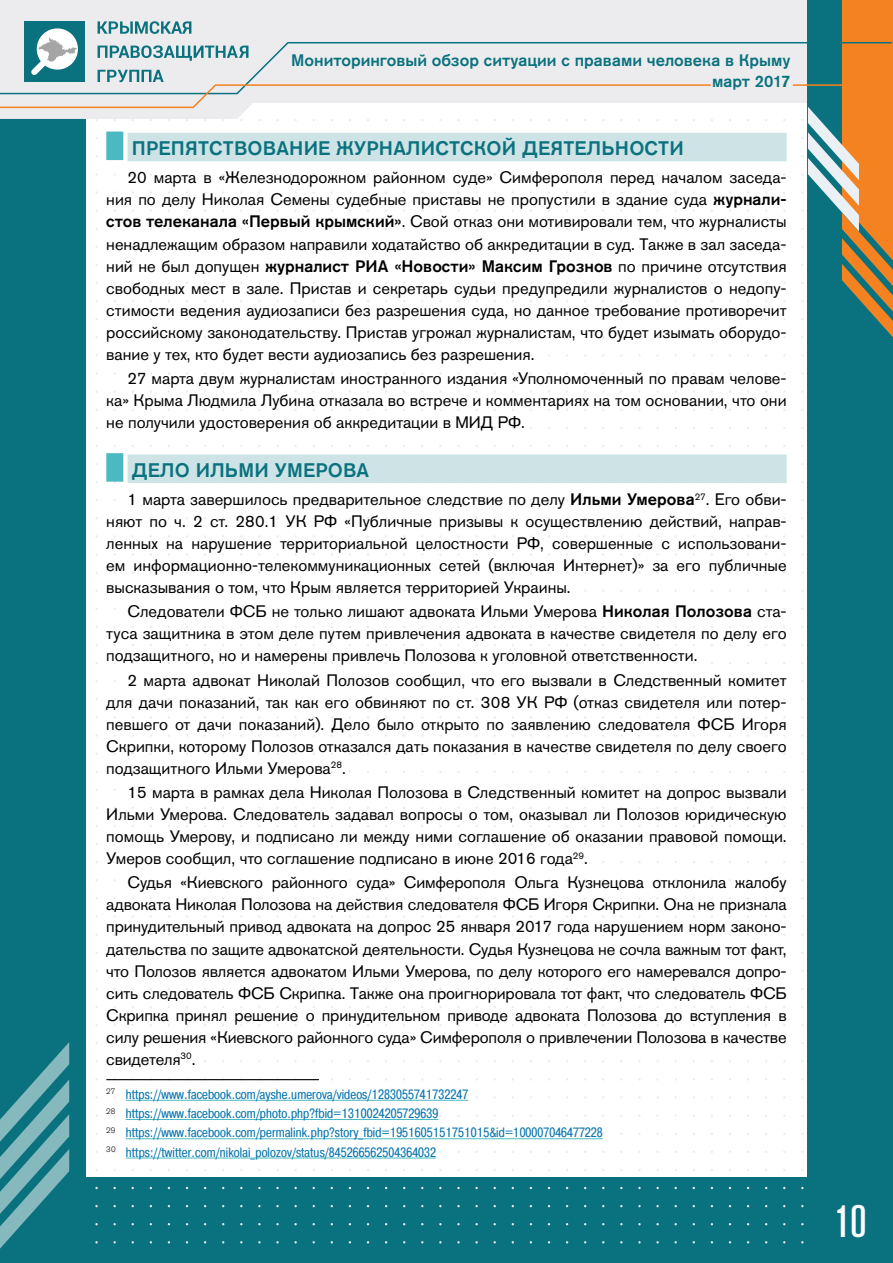
<style>
.page{position:relative;width:893px;height:1263px;background:#fff}
.page>*{position:absolute;margin:0;border:0;box-sizing:border-box;transform-origin:0 0}
.t1{font:500 condensed 45px "Akzidenz Grotesk Pro";color:#fff}
.t2{font:500 19.5px "Akzidenz Grotesk Pro";letter-spacing:.01em;color:#0a727e}
.t3{font:16.5px/22px "Akzidenz Grotesk Pro";color:#000;text-align:justify}
.t4{font:500 16.5px/20.7px "Akzidenz Grotesk Pro";color:#0a727e;text-align:right}
.t5{font:13.5px/19.2px "Pragmatica Cond C";letter-spacing:.01em;color:#0976ae}
.s1{font-weight:500}
</style>
<div class="page">
<div style="left:0;top:1178px;width:893px;height:85px;background:#0a727e"></div>
<div style="left:0;top:0;width:85px;height:1263px;background:#0a727e"></div>
<svg style="left:0;top:0;width:837px;height:119px;fill:#ececee"></svg>
<div style="left:808px;top:1px;width:85px;height:1262px;background:#0a727e"></div>
<svg style="left:837px;top:0;width:56px;height:338px"></svg>
<svg style="left:801px;top:101px;width:58px;height:130px"></svg>
<svg style="left:0;top:1042px;width:69px;height:206px"></svg>
<div style="left:24px;top:21px;width:61px;height:61px;background:#0a727e"></div>
<svg style="left:38px;top:28px;width:39px;height:13px"></svg>
<svg style="left:98px;top:21px;width:20px;height:13px"></svg>
<svg style="left:120px;top:21px;width:13px;height:13px"></svg>
<svg style="left:135px;top:21px;width:24px;height:13px"></svg>
<svg style="left:161px;top:21px;width:10px;height:13px"></svg>
<svg style="left:171px;top:21px;width:20px;height:13px"></svg>
<svg style="left:0;top:41px;width:893px;height:54px;background:#cdd4d0"></svg>
<svg style="left:0;top:83px;width:712px;height:26px"></svg>
<hr style="left:793px;top:84px;width:100px;height:2px;background:#f48220">
<div style="left:128px;top:133px;width:659px;height:28px;background:#cee3e5"></div>
<div style="left:106px;top:132px;width:17px;height:28px;background:#4bb9c2"></div>
<div style="left:128px;top:454px;width:659px;height:29px;background:#cee3e5"></div>
<div style="left:106px;top:453px;width:17px;height:29px;background:#4bb9c2"></div>
<hr style="left:106px;top:1079px;width:213px;height:1px;background:#000">
<hr style="left:126px;top:1100px;width:342px;height:1px;background:#4bb9c2">
<hr style="left:126px;top:1119px;width:312px;height:1px;background:#4bb9c2">
<hr style="left:126px;top:1138px;width:477px;height:1px;background:#4bb9c2">
<hr style="left:126px;top:1158px;width:310px;height:1px;background:#4bb9c2">
<p class="t4" style="left:291px;top:49px;width:501px">Мониторинговый обзор ситуации с правами человека в Крыму март 2017</p>
<p class="t2" style="left:132px;top:135px;width:553px">ПРЕПЯТСТВОВАНИЕ ЖУРНАЛИСТСКОЙ ДЕЯТЕЛЬНОСТИ</p>
<p class="t3" style="left:106px;top:167px;width:682px;text-indent:21px">20 марта в «Железнодорожном районном суде» Симферополя перед началом заседа&shy;ния по делу Николая Семены судебные приставы не пропустили в здание суда <span class="s1">журнали&shy;стов телеканала «Первый крымский»</span>. Свой отказ они мотивировали тем, что журналисты ненадлежащим образом направили ходатайство об аккредитации в суд. Также в зал заседа&shy;ний не был допущен <span class="s1">журналист РИА «Новости» Максим Грознов</span> по причине отсутствия свободных мест в зале. Пристав и секретарь судьи предупредили журналистов о недопу&shy;стимости ведения аудиозаписи без разрешения суда, но данное требование противоречит российскому законодательству. Пристав угрожал журналистам, что будет изымать оборудо&shy;вание у тех, кто будет вести аудиозапись без разрешения.</p>
<p class="t3" style="left:106px;top:367px;width:682px;text-indent:21px">27 марта двум журналистам иностранного издания «Уполномоченный по правам челове&shy;ка» Крыма Людмила Лубина отказала во встрече и комментариях на том основании, что они не получили удостоверения об аккредитации в МИД РФ.</p>
<p class="t2" style="left:132px;top:457px;width:239px">ДЕЛО ИЛЬМИ УМЕРОВА</p>
<p class="t3" style="left:106px;top:488px;width:682px;text-indent:21px">1 марта завершилось предварительное следствие по делу <span class="s1">Ильми Умерова</span><sup>27</sup>. Его обви&shy;няют по ч. 2 ст. 280.1 УК РФ «Публичные призывы к осуществлению действий, направ&shy;ленных на нарушение территориальной целостности РФ, совершенные с использовани&shy;ем информационно-телекоммуникационных сетей (включая Интернет)» за его публичные высказывания о том, что Крым является территорией Украины.</p>
<p class="t3" style="left:106px;top:600px;width:682px;text-indent:21px">Следователи ФСБ не только лишают адвоката Ильми Умерова <span class="s1">Николая Полозова</span> ста&shy;туса защитника в этом деле путем привлечения адвоката в качестве свидетеля по делу его подзащитного, но и намерены привлечь Полозова к уголовной ответственности.</p>
<p class="t3" style="left:106px;top:669px;width:682px;text-indent:21px">2 марта адвокат Николай Полозов сообщил, что его вызвали в Следственный комитет для дачи показаний, так как его обвиняют по ст. 308 УК РФ (отказ свидетеля или потер&shy;певшего от дачи показаний). Дело было открыто по заявлению следователя ФСБ Игоря Скрипки, которому Полозов отказался дать показания в качестве свидетеля по делу своего подзащитного Ильми Умерова<sup>28</sup>.</p>
<p class="t3" style="left:106px;top:781px;width:682px;text-indent:21px">15 марта в рамках дела Николая Полозова в Следственный комитет на допрос вызвали Ильми Умерова. Следователь задавал вопросы о том, оказывал ли Полозов юридическую помощь Умерову, и подписано ли между ними соглашение об оказании правовой помощи.<br>Умеров сообщил, что соглашение подписано в июне 2016 года<sup>29</sup>.</p>
<p class="t3" style="left:106px;top:871px;width:682px;text-indent:21px">Судья «Киевского районного суда» Симферополя Ольга Кузнецова отклонила жалобу адвоката Николая Полозова на действия следователя ФСБ Игоря Скрипки. Она не признала принудительный привод адвоката на допрос 25 января 2017 года нарушением норм законо&shy;дательства по защите адвокатской деятельности. Судья Кузнецова не сочла важным тот факт, что Полозов является адвокатом Ильми Умерова, по делу которого его намеревался допро&shy;сить следователь ФСБ Скрипка. Также она проигнорировала тот факт, что следователь ФСБ Скрипка принял решение о принудительном приводе адвоката Полозова до вступления в силу решения «Киевского районного суда» Симферополя о привлечении Полозова в качестве свидетеля<sup>30</sup>.</p>
<p class="t5" style="left:106px;top:1085px;width:498px"><sup>27</sup> https://www.facebook.com/ayshe.umerova/videos/1283055741732247<br><sup>28</sup> https://www.facebook.com/photo.php?fbid=1310024205729639<br><sup>29</sup> https://www.facebook.com/permalink.php?story_fbid=1951605151751015&amp;id=100007046477228<br><sup>30</sup> https://twitter.com/nikolai_polozov/status/845266562504364032</p>
<h1 class="t1" style="left:834px;top:1192px;width:33px">10</h1>
</div>
